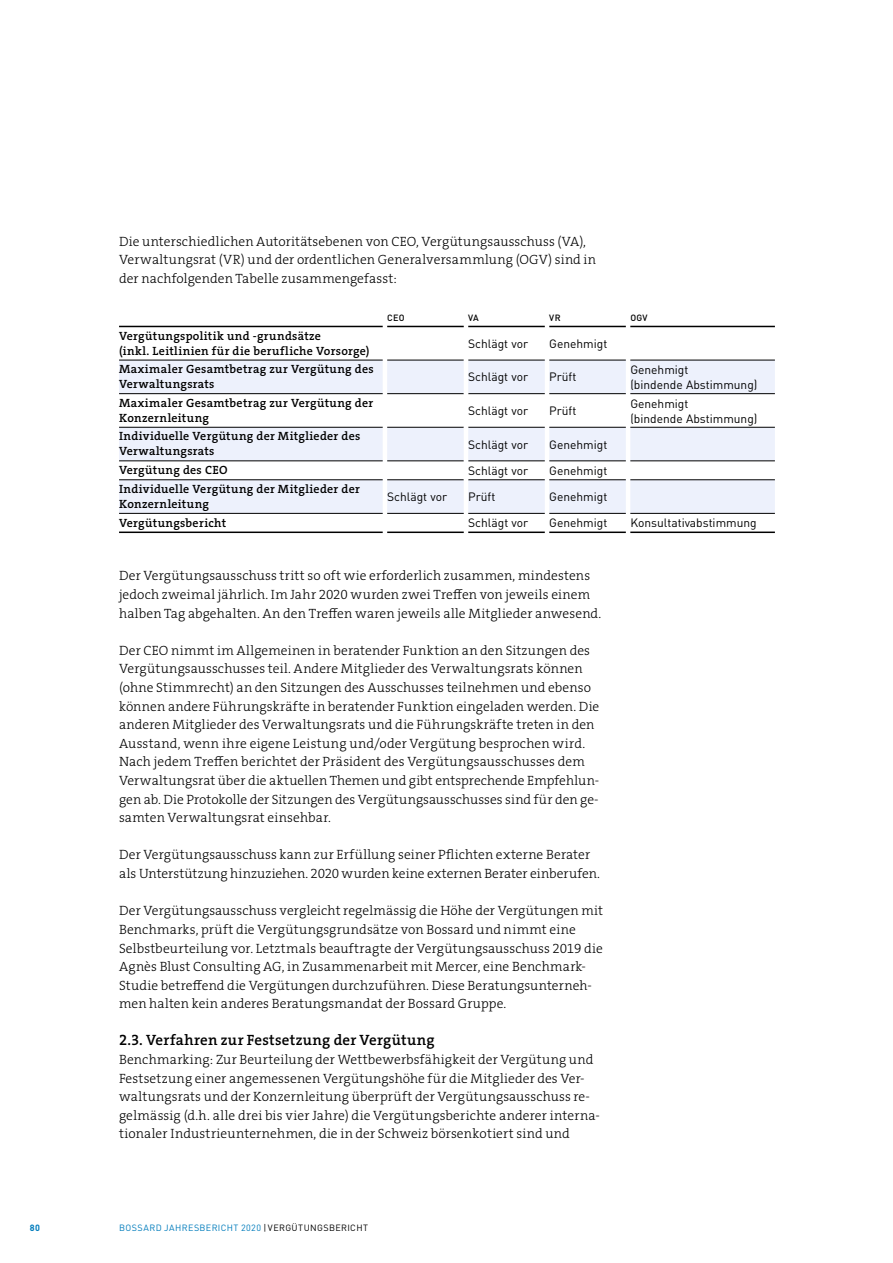
<style>
.page{position:relative;width:893px;height:1263px;background:#fff}
.page>*{position:absolute;margin:0;border:0;box-sizing:border-box;transform-origin:0 0}
.t1{font:15px "The Serif HP6 Se Bld";letter-spacing:.015em;color:#000}
.t2{font:13.5px/18.6px "The Serif HP3 Lig";letter-spacing:.01em;color:#000}
.t3{font:12px/15px "The Serif HP6 Se Bld";letter-spacing:.025em;color:#000}
.t4{font:12px/15px "DINOT";color:#000}
.t5{font:9px "DINOT";letter-spacing:.04em;color:#007cbc}
.t6{font:500 9px "DINOT";letter-spacing:.03em;color:#000}
.t7{font:700 9px "DINOT";color:#007cbc}
.s1{color:#000}
</style>
<div class="page">
<svg style="left:119px;top:361px;width:656px;height:152px;fill:#edf1fc"></svg>
<hr style="left:119px;top:360px;width:264px;height:1px;background:#000">
<hr style="left:387px;top:360px;width:77px;height:1px;background:#000">
<hr style="left:468px;top:360px;width:77px;height:1px;background:#000">
<hr style="left:549px;top:360px;width:77px;height:1px;background:#000">
<hr style="left:630px;top:360px;width:145px;height:1px;background:#000">
<hr style="left:119px;top:393px;width:264px;height:1px;background:#000">
<hr style="left:387px;top:393px;width:77px;height:1px;background:#000">
<hr style="left:468px;top:393px;width:77px;height:1px;background:#000">
<hr style="left:549px;top:393px;width:77px;height:1px;background:#000">
<hr style="left:630px;top:393px;width:145px;height:1px;background:#000">
<hr style="left:119px;top:427px;width:264px;height:1px;background:#000">
<hr style="left:387px;top:427px;width:77px;height:1px;background:#000">
<hr style="left:468px;top:427px;width:77px;height:1px;background:#000">
<hr style="left:549px;top:427px;width:77px;height:1px;background:#000">
<hr style="left:630px;top:427px;width:145px;height:1px;background:#000">
<hr style="left:119px;top:461px;width:264px;height:1px;background:#000">
<hr style="left:387px;top:461px;width:77px;height:1px;background:#000">
<hr style="left:468px;top:461px;width:77px;height:1px;background:#000">
<hr style="left:549px;top:461px;width:77px;height:1px;background:#000">
<hr style="left:630px;top:461px;width:145px;height:1px;background:#000">
<hr style="left:119px;top:479px;width:264px;height:1px;background:#000">
<hr style="left:387px;top:479px;width:77px;height:1px;background:#000">
<hr style="left:468px;top:479px;width:77px;height:1px;background:#000">
<hr style="left:549px;top:479px;width:77px;height:1px;background:#000">
<hr style="left:630px;top:479px;width:145px;height:1px;background:#000">
<hr style="left:119px;top:326px;width:264px;height:1px;background:#000">
<hr style="left:387px;top:326px;width:77px;height:1px;background:#000">
<hr style="left:468px;top:326px;width:77px;height:1px;background:#000">
<hr style="left:549px;top:326px;width:77px;height:1px;background:#000">
<hr style="left:630px;top:326px;width:145px;height:1px;background:#000">
<hr style="left:119px;top:513px;width:264px;height:1px;background:#000">
<hr style="left:119px;top:531px;width:264px;height:2px;background:#000">
<hr style="left:387px;top:513px;width:77px;height:1px;background:#000">
<hr style="left:387px;top:531px;width:77px;height:2px;background:#000">
<hr style="left:468px;top:513px;width:77px;height:1px;background:#000">
<hr style="left:468px;top:531px;width:77px;height:2px;background:#000">
<hr style="left:549px;top:513px;width:77px;height:1px;background:#000">
<hr style="left:549px;top:531px;width:77px;height:2px;background:#000">
<hr style="left:630px;top:513px;width:145px;height:1px;background:#000">
<hr style="left:630px;top:531px;width:145px;height:2px;background:#000">
<p class="t2" style="left:119px;top:232px;width:479px">Die unterschiedlichen Autoritätsebenen von CEO, Vergütungsausschuss (VA),<br>Verwaltungsrat (VR) und der ordentlichen Generalversammlung (OGV) sind in der nachfolgenden Tabelle zusammengefasst:</p>
<p class="t6" style="left:387px;top:312px;width:19px">CEO</p>
<p class="t6" style="left:468px;top:312px;width:12px">VA</p>
<p class="t6" style="left:549px;top:312px;width:13px">VR</p>
<p class="t6" style="left:630px;top:312px;width:19px">OGV</p>
<p class="t3" style="left:119px;top:328px;width:252px">Vergütungspolitik und -grundsätze<br>(inkl. Leitlinien für die berufliche Vorsorge)</p>
<p class="t4" style="left:468px;top:336px;width:61px">Schlägt vor</p>
<p class="t4" style="left:549px;top:336px;width:60px">Genehmigt</p>
<p class="t3" style="left:119px;top:362px;width:256px">Maximaler Gesamtbetrag zur Vergütung des<br>Verwaltungsrats</p>
<p class="t4" style="left:468px;top:369px;width:61px">Schlägt vor</p>
<p class="t4" style="left:549px;top:369px;width:29px">Prüft</p>
<p class="t4" style="left:630px;top:362px;width:129px">Genehmigt<br>(bindende Abstimmung)</p>
<p class="t3" style="left:119px;top:395px;width:256px">Maximaler Gesamtbetrag zur Vergütung der<br>Konzernleitung</p>
<p class="t4" style="left:468px;top:403px;width:61px">Schlägt vor</p>
<p class="t4" style="left:549px;top:403px;width:29px">Prüft</p>
<p class="t4" style="left:630px;top:395px;width:129px">Genehmigt<br>(bindende Abstimmung)</p>
<p class="t3" style="left:119px;top:429px;width:243px">Individuelle Vergütung der Mitglieder des<br>Verwaltungsrats</p>
<p class="t4" style="left:468px;top:436px;width:61px">Schlägt vor</p>
<p class="t4" style="left:549px;top:436px;width:60px">Genehmigt</p>
<p class="t3" style="left:119px;top:462px;width:110px">Vergütung des CEO</p>
<p class="t4" style="left:468px;top:463px;width:61px">Schlägt vor</p>
<p class="t4" style="left:549px;top:463px;width:60px">Genehmigt</p>
<p class="t3" style="left:119px;top:481px;width:242px">Individuelle Vergütung der Mitglieder der<br>Konzernleitung</p>
<p class="t4" style="left:387px;top:489px;width:62px">Schlägt vor</p>
<p class="t4" style="left:468px;top:489px;width:29px">Prüft</p>
<p class="t4" style="left:549px;top:489px;width:60px">Genehmigt</p>
<p class="t3" style="left:119px;top:515px;width:109px">Vergütungsbericht</p>
<p class="t4" style="left:468px;top:515px;width:61px">Schlägt vor</p>
<p class="t4" style="left:549px;top:515px;width:60px">Genehmigt</p>
<p class="t4" style="left:630px;top:515px;width:128px">Konsultativabstimmung</p>
<p class="t2" style="left:119px;top:567px;width:484px">Der Vergütungsausschuss tritt so oft wie erforderlich zusammen, mindestens jedoch zweimal jährlich. Im Jahr 2020 wurden zwei Treffen von jeweils einem halben Tag abgehalten. An den Treffen waren jeweils alle Mitglieder anwesend.</p>
<p class="t2" style="left:119px;top:641px;width:482px">Der CEO nimmt im Allgemeinen in beratender Funktion an den Sitzungen des Vergütungsausschusses teil. Andere Mitglieder des Verwaltungsrats können (ohne Stimmrecht) an den Sitzungen des Ausschusses teilnehmen und ebenso können andere Führungskräfte in beratender Funktion eingeladen werden. Die anderen Mitglieder des Verwaltungsrats und die Führungskräfte treten in den Ausstand, wenn ihre eigene Leistung und/oder Vergütung besprochen wird.<br>Nach jedem Treffen berichtet der Präsident des Vergütungsausschusses dem Verwaltungsrat über die aktuellen Themen und gibt entsprechende Empfehlun&shy;gen ab. Die Protokolle der Sitzungen des Vergütungsausschusses sind für den ge&shy;samten Verwaltungsrat einsehbar.</p>
<p class="t2" style="left:119px;top:846px;width:482px">Der Vergütungsausschuss kann zur Erfüllung seiner Pflichten externe Berater als Unterstützung hinzuziehen. 2020 wurden keine externen Berater einberufen.</p>
<p class="t2" style="left:119px;top:901px;width:486px">Der Vergütungsausschuss vergleicht regelmässig die Höhe der Vergütungen mit Benchmarks, prüft die Vergütungsgrundsätze von Bossard und nimmt eine Selbstbeurteilung vor. Letztmals beauftragte der Vergütungsausschuss 2019 die Agnès Blust Consulting AG, in Zusammenarbeit mit Mercer, eine Benchmark-Studie betreffend die Vergütungen durchzuführen. Diese Beratungsunterneh&shy;men halten kein anderes Beratungsmandat der Bossard Gruppe.</p>
<p class="t1" style="left:119px;top:1030px;width:317px">2.3. Verfahren zur Festsetzung der Vergütung</p>
<p class="t2" style="left:119px;top:1050px;width:482px">Benchmarking: Zur Beurteilung der Wettbewerbsfähigkeit der Vergütung und Festsetzung einer angemessenen Vergütungshöhe für die Mitglieder des Ver&shy;waltungsrats und der Konzernleitung überprüft der Vergütungsausschuss re&shy;gelmässig (d.h. alle drei bis vier Jahre) die Vergütungsberichte anderer interna&shy;tionaler Industrieunternehmen, die in der Schweiz börsenkotiert sind und</p>
<p class="t7" style="left:30px;top:1222px;width:12px">80</p>
<p class="t5" style="left:119px;top:1222px;width:250px">BOSSARD JAHRESBERICHT 2020 <span class="s1">| VERGÜTUNGSBERICHT</span></p>
</div>
